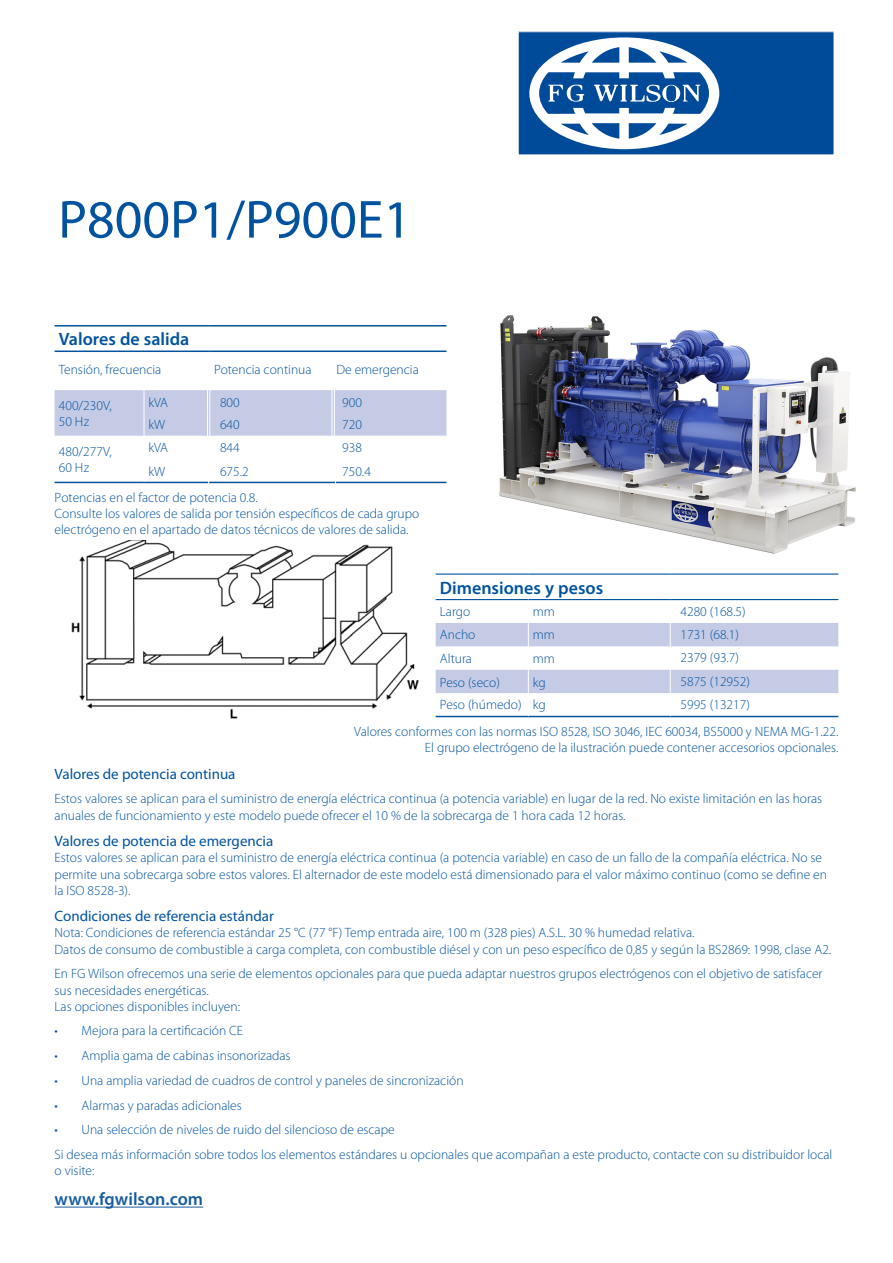
<style>
.page{position:relative;width:893px;height:1263px;background:#fff}
.page>*{position:absolute;margin:0;border:0;box-sizing:border-box;transform-origin:0 0}
.Table_Text{font:54px "Myriad Pro";color:#0153a0}
.Table_Title{font:600 18px "Myriad Pro";color:#0153a0}
._3__Body_Text{font:600 18px "Myriad Pro";color:#175d9e}
._2__Header_text{font:15px "Myriad Pro";color:#0153a0}
._3__Body_Text-2{font:15px "Myriad Pro";color:#0153a0}
._3__Body_Text-3{font:300 13.5px/16.2px "Myriad Pro";color:#0153a0}
.Table_Text-2{font:300 13.5px/16.2px "Myriad Pro";color:#0153a0}
</style>
<div class="page">
<hr style="left:55px;top:1206px;width:148px;height:1px;background:#175d9e">
<hr style="left:55px;top:325px;width:89px;height:1px;background:#0153a0">
<hr style="left:144px;top:325px;width:66px;height:1px;background:#0153a0">
<hr style="left:210px;top:325px;width:122px;height:1px;background:#0153a0">
<hr style="left:332px;top:325px;width:114px;height:1px;background:#0153a0">
<hr style="left:55px;top:350px;width:89px;height:2px;background:#0153a0">
<hr style="left:144px;top:350px;width:66px;height:2px;background:#0153a0">
<hr style="left:210px;top:350px;width:122px;height:2px;background:#0153a0">
<hr style="left:332px;top:350px;width:114px;height:2px;background:#0153a0">
<hr style="left:436px;top:716px;width:92px;height:1px;background:#0153a0">
<hr style="left:528px;top:716px;width:142px;height:1px;background:#0153a0">
<hr style="left:670px;top:716px;width:168px;height:1px;background:#0153a0">
<svg style="left:436px;top:600px;width:402px;height:116px"></svg>
<hr style="left:436px;top:573px;width:92px;height:2px;background:#0153a0">
<hr style="left:528px;top:573px;width:142px;height:2px;background:#0153a0">
<hr style="left:670px;top:573px;width:168px;height:2px;background:#0153a0">
<hr style="left:436px;top:599px;width:92px;height:1px;background:#0153a0">
<hr style="left:528px;top:599px;width:142px;height:1px;background:#0153a0">
<hr style="left:670px;top:599px;width:168px;height:1px;background:#0153a0">
<img style="left:71px;top:541px;width:347px;height:178px">
<div style="left:518px;top:32px;width:316px;height:123px;background:#004a9a"></div>
<div style="left:518px;top:31px;width:316px;height:124px;border:1px solid #fff"></div>
<svg style="left:529px;top:37px;width:190px;height:112px"></svg>
<svg style="left:55px;top:390px;width:391px;height:94px"></svg>
<img style="left:499px;top:315px;width:357px;height:239px">
<p class="Table_Text" style="left:58px;top:190px;width:354px">P800P1/P900E1</p>
<p class="Table_Title" style="left:59px;top:329px;width:132px">Valores de salida</p>
<p class="Table_Text-2" style="left:59px;top:362px;width:104px">Tensión, frecuencia</p>
<p class="Table_Text-2" style="left:214px;top:362px;width:99px">Potencia continua</p>
<p class="Table_Text-2" style="left:336px;top:362px;width:84px">De emergencia</p>
<p class="Table_Text-2" style="left:59px;top:397px;width:54px">400/230V,<br>50 Hz</p>
<p class="Table_Text-2" style="left:148px;top:394px;width:21px">kVA</p>
<p class="Table_Text-2" style="left:220px;top:394px;width:21px">800</p>
<p class="Table_Text-2" style="left:342px;top:394px;width:21px">900</p>
<p class="Table_Text-2" style="left:148px;top:417px;width:18px">kW</p>
<p class="Table_Text-2" style="left:220px;top:417px;width:21px">640</p>
<p class="Table_Text-2" style="left:342px;top:417px;width:21px">720</p>
<p class="Table_Text-2" style="left:59px;top:444px;width:54px">480/277V,<br>60 Hz</p>
<p class="Table_Text-2" style="left:148px;top:440px;width:21px">kVA</p>
<p class="Table_Text-2" style="left:220px;top:440px;width:21px">844</p>
<p class="Table_Text-2" style="left:342px;top:440px;width:21px">938</p>
<p class="Table_Text-2" style="left:148px;top:463px;width:18px">kW</p>
<p class="Table_Text-2" style="left:220px;top:463px;width:30px">675.2</p>
<p class="Table_Text-2" style="left:342px;top:463px;width:30px">750.4</p>
<p class="_3__Body_Text-3" style="left:55px;top:489px;width:366px">Potencias en el factor de potencia 0.8.<br>Consulte los valores de salida por tensión específicos de cada grupo electrógeno en el apartado de datos técnicos de valores de salida.</p>
<p class="Table_Title" style="left:440px;top:578px;width:165px">Dimensiones y pesos</p>
<p class="Table_Text-2" style="left:440px;top:604px;width:32px">Largo</p>
<p class="Table_Text-2" style="left:533px;top:604px;width:24px">mm</p>
<p class="Table_Text-2" style="left:680px;top:603px;width:67px">4280 (168.5)</p>
<p class="Table_Text-2" style="left:440px;top:627px;width:37px">Ancho</p>
<p class="Table_Text-2" style="left:533px;top:627px;width:24px">mm</p>
<p class="Table_Text-2" style="left:680px;top:627px;width:60px">1731 (68.1)</p>
<p class="Table_Text-2" style="left:440px;top:651px;width:34px">Altura</p>
<p class="Table_Text-2" style="left:533px;top:651px;width:24px">mm</p>
<p class="Table_Text-2" style="left:680px;top:650px;width:60px">2379 (93.7)</p>
<p class="Table_Text-2" style="left:440px;top:674px;width:62px">Peso (seco)</p>
<p class="Table_Text-2" style="left:533px;top:674px;width:15px">kg</p>
<p class="Table_Text-2" style="left:680px;top:673px;width:71px">5875 (12952)</p>
<p class="Table_Text-2" style="left:440px;top:697px;width:83px">Peso (húmedo)</p>
<p class="Table_Text-2" style="left:533px;top:697px;width:15px">kg</p>
<p class="Table_Text-2" style="left:680px;top:697px;width:71px">5995 (13217)</p>
<p class="_3__Body_Text-3" style="left:354px;top:724px;width:486px;text-align:right">Valores conformes con las normas ISO 8528, ISO 3046, IEC 60034, BS5000 y NEMA MG-1.22.<br>El grupo electrógeno de la ilustración puede contener accesorios opcionales.</p>
<p class="_3__Body_Text-2" style="left:55px;top:765px;width:182px">Valores de potencia continua</p>
<p class="_3__Body_Text-3" style="left:55px;top:791px;width:769px">Estos valores se aplican para el suministro de energía eléctrica continua (a potencia variable) en lugar de la red. No existe limitación en las horas anuales de funcionamiento y este modelo puede ofrecer el 10 % de la sobrecarga de 1 hora cada 12 horas.</p>
<p class="_2__Header_text" style="left:55px;top:833px;width:220px">Valores de potencia de emergencia</p>
<p class="_3__Body_Text-3" style="left:55px;top:850px;width:774px">Estos valores se aplican para el suministro de energía eléctrica continua (a potencia variable) en caso de un fallo de la compañía eléctrica. No se permite una sobrecarga sobre estos valores. El alternador de este modelo está dimensionado para el valor máximo continuo (como se define en la ISO 8528-3).</p>
<p class="_2__Header_text" style="left:55px;top:908px;width:221px">Condiciones de referencia estándar</p>
<p class="_3__Body_Text-3" style="left:55px;top:925px;width:778px">Nota: Condiciones de referencia estándar 25 °C (77 °F) Temp entrada aire, 100 m (328 pies) A.S.L. 30 % humedad relativa.<br>Datos de consumo de combustible a carga completa, con combustible diésel y con un peso específico de 0,85 y según la BS2869: 1998, clase A2.</p>
<p class="_3__Body_Text-3" style="left:55px;top:966px;width:769px">En FG Wilson ofrecemos una serie de elementos opcionales para que pueda adaptar nuestros grupos electrógenos con el objetivo de satisfacer sus necesidades energéticas.<br>Las opciones disponibles incluyen:</p>
<p class="_3__Body_Text-3" style="left:55px;top:1023px;width:190px">• Mejora para la certificación CE</p>
<p class="_3__Body_Text-3" style="left:55px;top:1048px;width:238px">• Amplia gama de cabinas insonorizadas</p>
<p class="_3__Body_Text-3" style="left:55px;top:1072px;width:410px">• Una amplia variedad de cuadros de control y paneles de sincronización</p>
<p class="_3__Body_Text-3" style="left:55px;top:1097px;width:189px">• Alarmas y paradas adicionales</p>
<p class="_3__Body_Text-3" style="left:55px;top:1122px;width:342px">• Una selección de niveles de ruido del silencioso de escape</p>
<p class="_3__Body_Text-3" style="left:55px;top:1146px;width:779px">Si desea más información sobre todos los elementos estándares u opcionales que acompañan a este producto, contacte con su distribuidor local o visite:</p>
<p class="_3__Body_Text" style="left:55px;top:1189px;width:150px">www.fgwilson.com</p>
</div>
